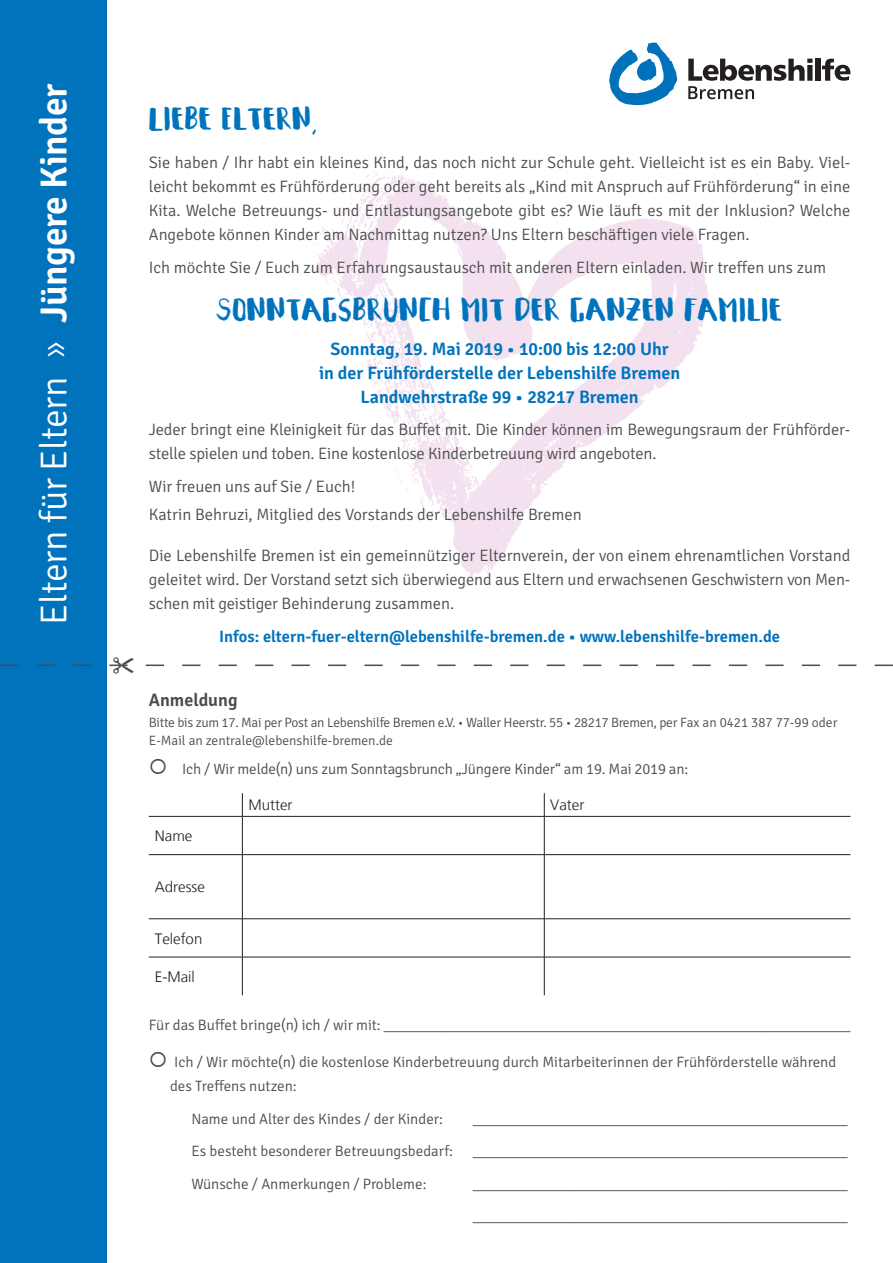
<style>
.page{position:relative;width:893px;height:1263px;background:#fff}
.page>*{position:absolute;margin:0;border:0;box-sizing:border-box;transform-origin:0 0}
.t1{font:300 37.5px "Signika";letter-spacing:-.01em;color:#fff}
.t2{font:600 18px/24px "Signika";color:#0073bc;text-align:center}
.t3{font:18px "Summeron";color:#0073bc}
.t4{font:600 18px "Signika";color:#4b4c4d}
.t5{font:300 16.5px/24px "Signika";letter-spacing:-.01em;color:#4b4c4d;text-align:justify}
.t6{font:600 16.5px "Signika";color:#0073bc}
.t7{font:300 15px/24px "Signika";color:#4b4c4d}
.t8{font:300 15px "Frutiger LT";color:#231f20}
.t9{font:300 13.5px/18px "Signika";letter-spacing:-.02em;color:#4b4c4d}
.s1{font-family:"Frutiger LT"}
.s2{font-weight:600}
</style>
<div class="page">
<img style="left:313px;top:171px;width:397px;height:406px">
<svg style="left:242px;top:793px;width:1px;height:23px"></svg>
<svg style="left:544px;top:793px;width:1px;height:23px"></svg>
<hr style="left:149px;top:816px;width:93px;height:1px;background:#231f20">
<hr style="left:149px;top:854px;width:93px;height:1px;background:#231f20">
<hr style="left:149px;top:918px;width:93px;height:1px;background:#231f20">
<hr style="left:242px;top:816px;width:1px;height:38px;background:#231f20">
<hr style="left:242px;top:855px;width:1px;height:63px;background:#231f20">
<hr style="left:242px;top:919px;width:1px;height:38px;background:#231f20">
<hr style="left:242px;top:816px;width:302px;height:1px;background:#231f20">
<hr style="left:242px;top:854px;width:302px;height:1px;background:#231f20">
<hr style="left:242px;top:918px;width:302px;height:1px;background:#231f20">
<hr style="left:544px;top:816px;width:1px;height:38px;background:#231f20">
<hr style="left:544px;top:855px;width:1px;height:63px;background:#231f20">
<hr style="left:544px;top:919px;width:1px;height:38px;background:#231f20">
<hr style="left:544px;top:816px;width:306px;height:1px;background:#231f20">
<hr style="left:544px;top:854px;width:306px;height:1px;background:#231f20">
<hr style="left:544px;top:918px;width:306px;height:1px;background:#231f20">
<hr style="left:149px;top:957px;width:93px;height:1px;background:#231f20">
<hr style="left:242px;top:957px;width:1px;height:38px;background:#231f20">
<hr style="left:242px;top:957px;width:302px;height:1px;background:#231f20">
<hr style="left:544px;top:957px;width:1px;height:38px;background:#231f20">
<hr style="left:544px;top:957px;width:306px;height:1px;background:#231f20">
<div style="left:0;top:0;width:106px;height:1263px;background:#0073bc"></div>
<div style="left:815px;top:59px;width:5px;height:22px;background:#231f20"></div>
<svg style="left:822px;top:59px;width:28px;height:22px"></svg>
<svg style="left:688px;top:59px;width:124px;height:40px"></svg>
<svg style="left:609px;top:43px;width:68px;height:62px"></svg>
<svg style="left:0;top:657px;width:893px;height:17px"></svg>
<h1 class="t1" style="left:33px;top:624px;width:543px;rotate:-90deg">Eltern für Eltern <span class="s1">»</span> <span class="s2">Jüngere Kinder</span></h1>
<p class="t3" style="left:149px;top:106px;width:164px">LIEBE ELTERN</p>
<p class="t3" style="left:312px;top:118px;width:8px">,</p>
<p class="t5" style="left:149px;top:151px;width:703px">Sie haben / Ihr habt ein kleines Kind, das noch nicht zur Schule geht. Vielleicht ist es ein Baby. Viel&shy;leicht bekommt es Frühförderung oder geht bereits als „Kind mit Anspruch auf Frühförderung“ in eine Kita. Welche Betreuungs- und Entlastungsangebote gibt es? Wie läuft es mit der Inklusion? Welche Angebote können Kinder am Nachmittag nutzen? Uns Eltern beschäftigen viele Fragen.</p>
<p class="t5" style="left:149px;top:255px;width:679px">Ich möchte Sie / Euch zum Erfahrungsaustausch mit anderen Eltern einladen. Wir treffen uns zum</p>
<p class="t3" style="left:217px;top:297px;width:566px">SONNTAGSBRUNCH MIT DER GANZEN FAMILIE</p>
<p class="t2" style="left:319px;top:337px;width:363px">Sonntag, 19. Mai 2019 • 10:00 bis 12:00 Uhr<br>in der Frühförderstelle der Lebenshilfe Bremen<br>Landwehrstraße 99 • 28217 Bremen</p>
<p class="t5" style="left:149px;top:418px;width:703px">Jeder bringt eine Kleinigkeit für das Buffet mit. Die Kinder können im Bewegungsraum der Frühförder&shy;stelle spielen und toben. Eine kostenlose Kinderbetreuung wird angeboten.</p>
<p class="t5" style="left:149px;top:472px;width:434px;line-height:28.2px">Wir freuen uns auf Sie / Euch!<br>Katrin Behruzi, Mitglied des Vorstands der Lebenshilfe Bremen</p>
<p class="t5" style="left:149px;top:544px;width:703px">Die Lebenshilfe Bremen ist ein gemeinnütziger Elternverein, der von einem ehrenamtlichen Vorstand geleitet wird. Der Vorstand setzt sich überwiegend aus Eltern und erwachsenen Geschwistern von Men&shy;schen mit geistiger Behinderung zusammen.</p>
<p class="t6" style="left:219px;top:626px;width:562px">Infos: eltern-fuer-eltern@lebenshilfe-bremen.de • www.lebenshilfe-bremen.de</p>
<p class="t4" style="left:149px;top:689px;width:90px">Anmeldung</p>
<p class="t9" style="left:149px;top:713px;width:690px">Bitte bis zum 17. Mai per Post an Lebenshilfe Bremen e.V. • Waller Heerstr. 55 • 28217 Bremen, per Fax an 0421 387 77-99 oder<br>E-Mail an zentrale@lebenshilfe-bremen.de</p>
<p class="t7" style="left:149px;top:757px;width:541px">○ Ich / Wir melde(n) uns zum Sonntagsbrunch „Jüngere Kinder“ am 19. Mai 2019 an:</p>
<p class="t8" style="left:248px;top:797px;width:46px">Mutter</p>
<p class="t8" style="left:550px;top:797px;width:36px">Vater</p>
<p class="t8" style="left:155px;top:827px;width:39px">Name</p>
<p class="t8" style="left:155px;top:879px;width:52px">Adresse</p>
<p class="t8" style="left:155px;top:930px;width:49px">Telefon</p>
<p class="t8" style="left:155px;top:968px;width:41px">E-Mail</p>
<p class="t7" style="left:149px;top:1013px;width:703px">Für das Buffet bringe(n) ich / wir mit: _____________________________________________________________</p>
<p class="t7" style="left:170px;top:1050px;width:668px;text-indent:-21px">○ Ich / Wir möchte(n) die kostenlose Kinderbetreuung durch Mitarbeiterinnen der Frühförderstelle während des Treffens nutzen:</p>
<p class="t7" style="left:191px;top:1107px;width:253px">Name und Alter des Kindes / der Kinder:</p>
<p class="t7" style="left:473px;top:1107px;width:376px">_________________________________________________</p>
<p class="t7" style="left:191px;top:1139px;width:263px">Es besteht besonderer Betreuungsbedarf:</p>
<p class="t7" style="left:473px;top:1139px;width:376px">_________________________________________________</p>
<p class="t7" style="left:191px;top:1172px;width:237px">Wünsche / Anmerkungen / Probleme:</p>
<p class="t7" style="left:473px;top:1167px;width:376px;line-height:32.5px">_________________________________________________ _________________________________________________</p>
</div>
